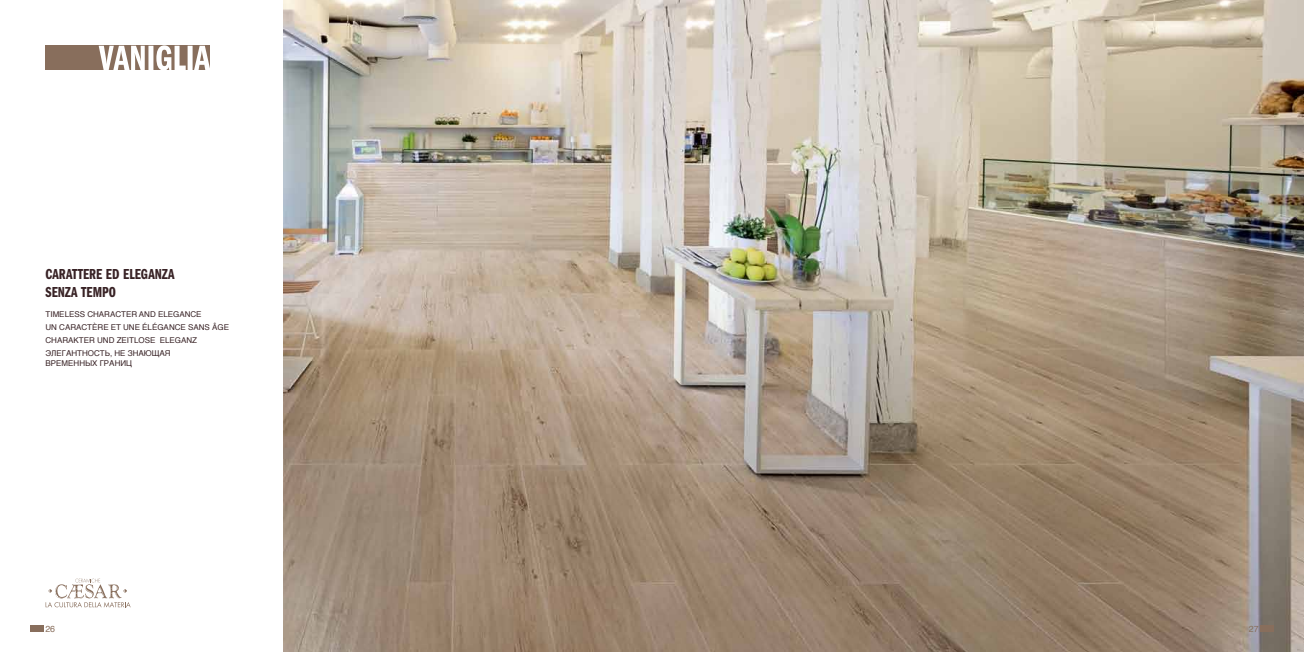
<style>
.page{position:relative;width:1304px;height:652px;background:#fff}
.page>*{position:absolute;margin:0;border:0;box-sizing:border-box;transform-origin:0 0}
.t1{font:600 15px/18px "Franklin Got Cmp ITC";color:#382225}
.t2{font:8.8px "Helvetica";color:#886e5c}
.t3{font:8px/13px "Helvetica";color:#382225}
</style>
<div class="page">
<img style="left:283px;top:0;width:1021px;height:652px">
<svg style="left:46px;top:579px;width:85px;height:28px"></svg>
<div style="left:46px;top:46px;width:164px;height:24px;background:#886e5c"></div>
<svg style="left:99px;top:45px;width:111px;height:25px"></svg>
<div style="left:1260px;top:626px;width:13px;height:6px;background:#886e5c"></div>
<div style="left:31px;top:626px;width:13px;height:6px;background:#886e5c"></div>
<h1 class="t1" style="left:46px;top:265px;width:130px">CARATTERE ED ELEGANZA<br>SENZA TEMPO</h1>
<p class="t3" style="left:46px;top:308px;width:11px">TIMELESS</p>
<p class="t3" style="left:87px;top:308px;width:7px">CHARACTER</p>
<p class="t3" style="left:139px;top:308px;width:7px">AND</p>
<p class="t3" style="left:46px;top:308px;width:185px;text-indent:112px">ELEGANCE<br>UN CARACTÈRE ET UNE ÉLÉGANCE SANS ÂGE<br>CHARAKTER</p>
<p class="t3" style="left:97px;top:334px;width:7px">UND</p>
<p class="t3" style="left:117px;top:334px;width:6px">ZEITLOSE</p>
<p class="t3" style="left:160px;top:334px;width:7px">ELEGANZ</p>
<p class="t3" style="left:46px;top:347px;width:13px">ЭЛЕГАНТНОСТ</p>
<p class="t3" style="left:105px;top:347px;width:36px">Ь, НЕ ЗНАЮЩАЯ</p>
<p class="t3" style="left:46px;top:357px;width:7px">ВРЕМЕННЫ</p>
<p class="t3" style="left:92px;top:357px;width:14px">Х ГРАНИЦ</p>
<p class="t2" style="left:45px;top:622px;width:11px">26</p>
<p class="t2" style="left:1249px;top:622px;width:11px">27</p>
</div>
